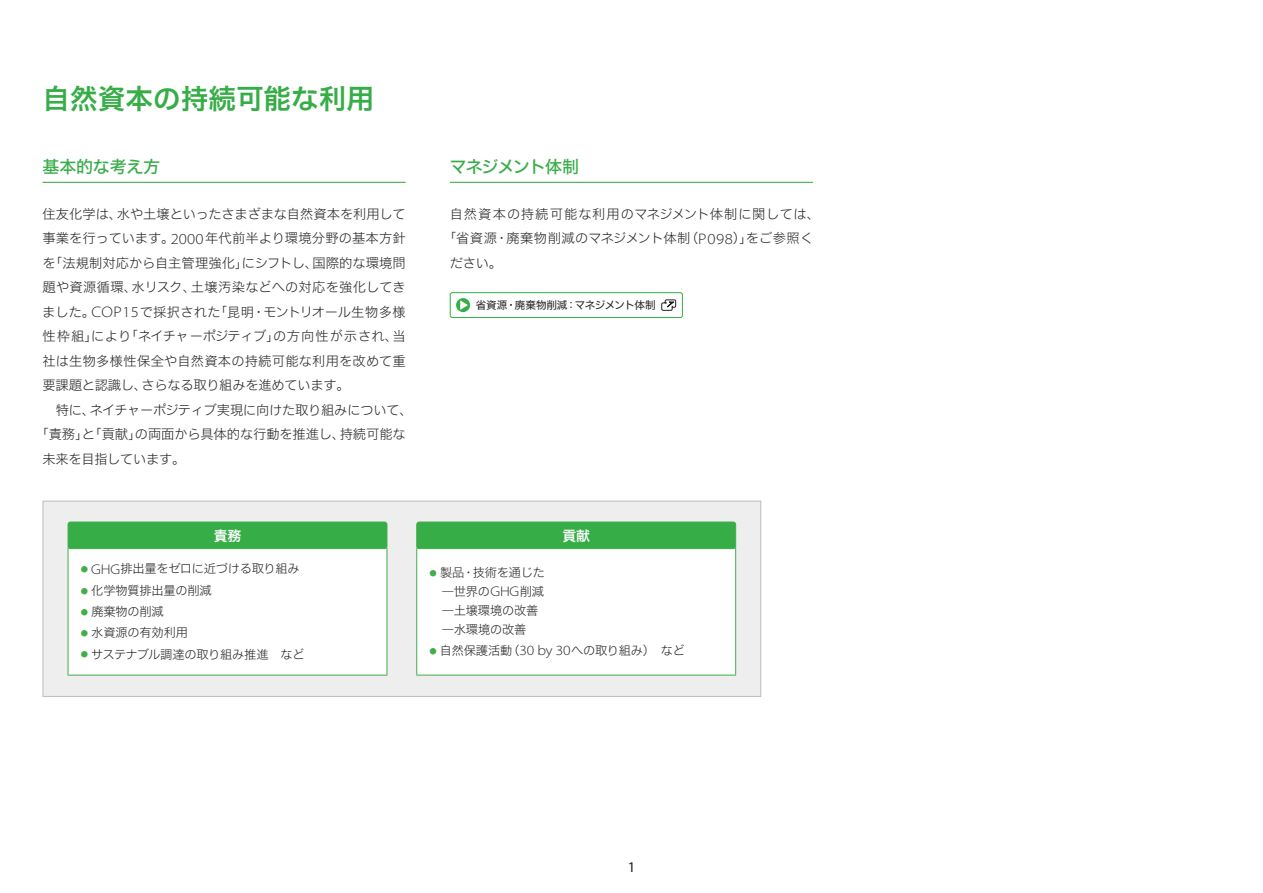
<style>
.page{position:relative;width:1263px;height:893px;background:#fff}
.page>*{position:absolute;margin:0;border:0;box-sizing:border-box;transform-origin:0 0}
.SDB横_大タイトル{font:27.6px "Hira Kaku Std N W6";color:#36ad47}
.SDB横_大見出し{font:16.95px "Hira Kak ADK Std W5";letter-spacing:-.07em;color:#36ad47}
.SDB横_大見出し-2{font:16.95px "Hira Kaku Std N W5";color:#36ad47}
.t1{font:14.85px "Myriad Pro";color:#231f20}
.SDB横_表組_R{font:13.8px "Hira Kaku Std N W6";color:#fff}
.SDB横_本文{font:13.35px/24.5px "Hira Kaku Std N W2";letter-spacing:.02em;color:#231f20;text-align:justify}
.SDB横_本文-2{font:13.35px "Hira Kak ADK Std W2";letter-spacing:-.025em;color:#231f20}
.SDB横_本文-3{font:13.35px "Hira Kaku Std N W2";letter-spacing:-.005em;color:#231f20}
.SDB横_本文-4{font:13.35px "Hira Kaku Std N W2";letter-spacing:.085em;color:#231f20}
.SDB横_表組_L{font:12.15px "Hira Kaku Std N W2";letter-spacing:-.01em;color:#231f20}
.SDB横_表組_L-2{font:12.15px "Hira Kak ADK Std W2";letter-spacing:-.055em;color:#231f20}
.SDB横_ページ内リンク{font:10.65px "Hira Kaku Std N W4";letter-spacing:-.01em;color:#231f20}
.s1{font-family:"Hira Kak ADK Std W6"}
.s2{font-family:"Hira Kak ADK Std W5"}
.s3{font-family:"Hira Kak ADK Std W2"}
.s4{font-family:"Myriad Pro";font-weight:300;font-stretch:semi-expanded;font-size:15.3px}
.s5{font-family:"Hira Kaku Std N W2"}
.s6{font-family:"Hira Kaku Std N W5"}
.s7{font-family:"Hira Kak ADK Std W4"}
.s8{font-family:"Hira Kaku Std N W5";font-size:7.35px;color:#40ae49}
.s9{font-family:"Myriad Pro";font-weight:300;font-stretch:semi-expanded;font-size:14.1px}
</style>
<div class="page">
<hr style="left:43px;top:182px;width:363px;height:1px;background:#36ad47">
<hr style="left:450px;top:182px;width:363px;height:1px;background:#36ad47">
<div style="left:43px;top:501px;width:718px;height:196px;background:#eeeeef;border:1px solid #bcbdc0"></div>
<div style="left:69px;top:548px;width:666px;height:127px;background:#fff"></div>
<hr style="left:68px;top:547px;width:1px;height:128px;background:#40ae49">
<hr style="left:387px;top:547px;width:1px;height:128px;background:#40ae49">
<hr style="left:68px;top:675px;width:319px;height:1px;background:#40ae49">
<hr style="left:416px;top:547px;width:1px;height:128px;background:#40ae49">
<hr style="left:735px;top:547px;width:1px;height:128px;background:#40ae49">
<hr style="left:416px;top:675px;width:320px;height:1px;background:#40ae49">
<div style="left:68px;top:522px;width:319px;height:27px;background:#36ad47;border-radius:3px"></div>
<div style="left:68px;top:522px;width:319px;height:27px;border:1px solid #40ae49;border-radius:3px"></div>
<div style="left:417px;top:522px;width:319px;height:27px;background:#36ad47;border-radius:3px"></div>
<div style="left:416px;top:522px;width:320px;height:27px;border:1px solid #40ae49;border-radius:3px"></div>
<div style="left:456px;top:298px;width:14px;height:14px;background:#36ad47;border-radius:50%"></div>
<svg style="left:460px;top:300px;width:8px;height:10px"></svg>
<svg style="left:661px;top:299px;width:16px;height:12px"></svg>
<div style="left:450px;top:292px;width:233px;height:26px;border:1px solid #36ad47;border-radius:2px"></div>
<p class="SDB横_大タイトル" style="left:43px;top:78px;width:333px">自然資本<span class="s1">の</span>持続可能<span class="s1">な</span>利用</p>
<p class="SDB横_大見出し-2" style="left:42px;top:154px;width:119px">基本的<span class="s2">な</span>考<span class="s2">え</span>方</p>
<p class="SDB横_本文" style="left:42px;top:201px;width:365px">住友化学<span class="s3">は</span>、水<span class="s3">や</span>土壌<span class="s3">といったさまざまな</span>自然資本<span class="s3">を</span>利用<span class="s3">して</span>事業<span class="s3">を</span>行<span class="s3">っています</span>。<span class="s4">2000</span>年代前半<span class="s3">より</span>環境分野<span class="s3">の</span>基本方針<span class="s3">を</span>「法規制対応<span class="s3">から</span>自主管理強化」<span class="s3">にシフトし</span>、国際的<span class="s3">な</span>環境問題<span class="s3">や</span>資源循環、水<span class="s3">リスク</span>、土壌汚染<span class="s3">などへの</span>対応<span class="s3">を</span>強化<span class="s3">してきました</span>。<span class="s4">COP15</span><span class="s3">で</span>採択<span class="s3">された</span>「昆明・<span class="s3">モントリオール</span>生物多様性枠組」<span class="s3">により</span>「<span class="s3">ネイチャーポジティブ</span>」<span class="s3">の</span>方向性<span class="s3">が</span>示<span class="s3">され</span>、当社<span class="s3">は</span>生物多様性保全<span class="s3">や</span>自然資本<span class="s3">の</span>持続可能<span class="s3">な</span>利用<span class="s3">を</span>改<span class="s3">めて</span>重要課題<span class="s3">と</span>認識<span class="s3">し</span>、<span class="s3">さらなる</span>取<span class="s3">り</span>組<span class="s3">みを</span>進<span class="s3">めています</span>。</p>
<p class="SDB横_本文-2" style="left:43px;top:401px;width:372px"><span class="s5">　特</span>に<span class="s5">、</span>ネイチャーポジティブ<span class="s5">実現</span>に<span class="s5">向</span>けた<span class="s5">取</span>り<span class="s5">組</span>みについて<span class="s5">、</span></p>
<p class="SDB横_本文-3" style="left:36px;top:424px;width:372px">「責務」<span class="s3">と</span>「貢献」<span class="s3">の</span>両面<span class="s3">から</span>具体的<span class="s3">な</span>行動<span class="s3">を</span>推進<span class="s3">し</span>、持続可能<span class="s3">な</span></p>
<p class="SDB横_本文-2" style="left:42px;top:450px;width:144px"><span class="s5">未来</span>を<span class="s5">目指</span>しています<span class="s5">。</span></p>
<p class="SDB横_大見出し" style="left:450px;top:156px;width:131px">マネジメント<span class="s6">体制</span></p>
<p class="SDB横_本文-4" style="left:450px;top:204px;width:372px">自然資本<span class="s3">の</span>持続可能<span class="s3">な</span>利用<span class="s3">のマネジメント</span>体制<span class="s3">に</span>関<span class="s3">しては</span>、</p>
<p class="SDB横_本文" style="left:443px;top:226px;width:372px">「省資源・廃棄物削減<span class="s3">のマネジメント</span>体制（<span class="s4">P098</span>）」<span class="s3">をご</span>参照<span class="s3">く</span></p>
<p class="SDB横_本文-2" style="left:450px;top:255px;width:54px">ださい<span class="s5">。</span></p>
<p class="SDB横_ページ内リンク" style="left:476px;top:297px;width:181px">省資源・廃棄物削減：<span class="s7">マネジメント</span>体制</p>
<p class="SDB横_表組_R" style="left:214px;top:525px;width:29px">責務</p>
<p class="SDB横_表組_R" style="left:562px;top:525px;width:29px">貢献</p>
<p class="SDB横_表組_L-2" style="left:81px;top:561px;width:221px"><span class="s8">●</span> <span class="s9">GHG</span><span class="s5">排出量</span>をゼロに<span class="s5">近</span>づける<span class="s5">取</span>り<span class="s5">組</span>み</p>
<p class="SDB横_表組_L" style="left:81px;top:581px;width:133px"><span class="s8">●</span> 化学物質排出量<span class="s3">の</span>削減</p>
<p class="SDB横_表組_L" style="left:81px;top:602px;width:85px"><span class="s8">●</span> 廃棄物<span class="s3">の</span>削減</p>
<p class="SDB横_表組_L" style="left:81px;top:623px;width:109px"><span class="s8">●</span> 水資源<span class="s3">の</span>有効利用</p>
<p class="SDB横_表組_L-2" style="left:81px;top:646px;width:226px"><span class="s8">●</span> サステナブル<span class="s5">調達</span>の<span class="s5">取</span>り<span class="s5">組</span>み<span class="s5">推進　</span>など</p>
<p class="SDB横_表組_L" style="left:429px;top:563px;width:117px"><span class="s8">●</span> 製品・技術<span class="s3">を</span>通<span class="s3">じた</span></p>
<p class="SDB横_表組_L" style="left:429px;top:582px;width:116px">　―世界<span class="s3">の</span><span class="s9">GHG</span>削減</p>
<p class="SDB横_表組_L" style="left:429px;top:601px;width:110px">　―土壌環境<span class="s3">の</span>改善</p>
<p class="SDB横_表組_L" style="left:429px;top:620px;width:98px">　―水環境<span class="s3">の</span>改善</p>
<p class="SDB横_表組_L" style="left:429px;top:642px;width:257px"><span class="s8">●</span> 自然保護活動（<span class="s9">30 by 30</span><span class="s3">への</span>取<span class="s3">り</span>組<span class="s3">み</span>）　<span class="s3">など</span></p>
<p class="t1" style="left:628px;top:857px;width:9px">1</p>
</div>
